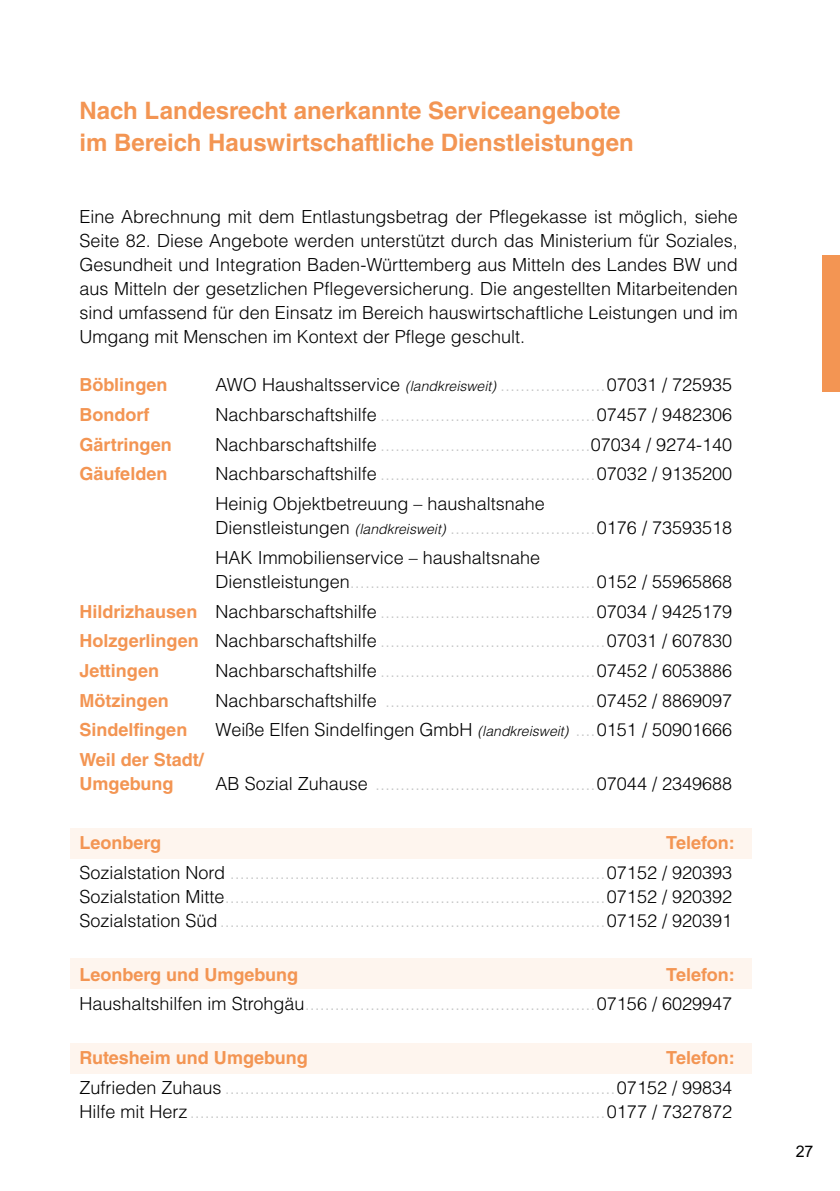
<style>
.page{position:relative;width:840px;height:1191px;background:#fff}
.page>*{position:absolute;margin:0;border:0;box-sizing:border-box;transform-origin:0 0}
.t1{font:700 24px/32px "Helvetica LT Std";color:#f39553}
.t2{font:300 18px/29.6px "Helvetica LT Std";color:#c5c6c6;text-align:right}
.t3{font:300 18px/24px "Helvetica LT Std";color:#000}
.t4{font:700 18px/24px "Helvetica LT Std";color:#f39553}
.t5{font:16px "Arial";color:#000}
.s1{font-style:italic;font-size:14px}
.s2{color:#c5c6c6}
.s3{color:#000}
.s4{font-weight:700;color:#f39553}
</style>
<div class="page">
<div style="left:71px;top:828px;width:680px;height:30px;background:#fef5ee"></div>
<div style="left:71px;top:958px;width:680px;height:31px;background:#fef5ee"></div>
<div style="left:71px;top:1042px;width:680px;height:31px;background:#fef5ee"></div>
<div style="left:822px;top:255px;width:17px;height:137px;background:#f39553"></div>
<h1 class="t1" style="left:79px;top:94px;width:555px">Nach Landesrecht anerkannte Serviceangebote im Bereich Hauswirtschaftliche Dienstleistungen</h1>
<p class="t3" style="left:79px;top:205px;width:659px;text-align:justify">Eine Abrechnung mit dem Entlastungsbetrag der Pflegekasse ist möglich, siehe Seite 82. Diese Angebote werden unterstützt durch das Ministerium für Soziales, Gesundheit und Integration Baden-Württemberg aus Mitteln des Landes BW und aus Mitteln der gesetzlichen Pflegeversicherung. Die angestellten Mitarbeitenden sind umfassend für den Einsatz im Bereich hauswirtschaftliche Leistungen und im Umgang mit Menschen im Kontext der Pflege geschult.</p>
<p class="t4" style="left:79px;top:373px;width:90px">Böblingen</p>
<p class="t3" style="left:215px;top:373px;width:517px">AWO Haushaltsservice <span class="s1">(landkreisweit)</span> <span class="s2">.....................</span>07031 / 725935</p>
<p class="t4" style="left:79px;top:402px;width:71px">Bondorf</p>
<p class="t2" style="left:215px;top:400px;width:517px"><span class="s3">Nachbarschaftshilfe</span> ...........................................<span class="s3">07457 / 9482306</span></p>
<p class="t4" style="left:79px;top:432px;width:94px">Gärtringen</p>
<p class="t2" style="left:215px;top:429px;width:517px"><span class="s3">Nachbarschaftshilfe</span> ..........................................<span class="s3">07034 / 9274-140</span></p>
<p class="t4" style="left:79px;top:462px;width:89px">Gäufelden</p>
<p class="t3" style="left:215px;top:459px;width:517px;line-height:29.6px">Nachbarschaftshilfe <span class="s2">...........................................</span>07032 / 9135200<br>Heinig Objektbetreuung – haushaltsnahe</p>
<p class="t3" style="left:215px;top:513px;width:517px;line-height:29.6px">Dienstleistungen <span class="s1">(landkreisweit)</span> <span class="s2">.............................</span>0176 / 73593518<br>HAK Immobilienservice – haushaltsnahe</p>
<p class="t2" style="left:79px;top:566px;width:653px;text-align:justify;text-indent:136px"><span class="s3">Dienstleistungen</span>.................................................<span class="s3">0152 / 55965868<br></span><span class="s4">Hildrizhausen</span> <span class="s3">Nachbarschaftshilfe</span> ...........................................<span class="s3">07034 / 9425179<br></span><span class="s4">Holzgerlingen</span> <span class="s3">Nachbarschaftshilfe</span> .............................................<span class="s3">07031 / 607830<br></span><span class="s4">Jettingen</span></p>
<p class="t2" style="left:215px;top:655px;width:517px"><span class="s3">Nachbarschaftshilfe</span> ...........................................<span class="s3">07452 / 6053886</span></p>
<p class="t4" style="left:79px;top:688px;width:91px">Mötzingen</p>
<p class="t2" style="left:215px;top:685px;width:518px"><span class="s3">Nachbarschaftshilfe</span> ..........................................<span class="s3">07452 / 8869097</span></p>
<p class="t4" style="left:79px;top:717px;width:109px">Sindelfingen</p>
<p class="t3" style="left:215px;top:717px;width:517px">Weiße Elfen Sindelfingen GmbH <span class="s1">(landkreisweit)</span> <span class="s2">....</span>0151 / 50901666</p>
<p class="t4" style="left:79px;top:747px;width:126px">Weil der Stadt/<br>Umgebung</p>
<p class="t2" style="left:215px;top:768px;width:517px"><span class="s3">AB Sozial Zuhause</span> ............................................<span class="s3">07044 / 2349688</span></p>
<p class="t2" style="left:79px;top:828px;width:656px"><span class="s4">Telefon:<br></span><span class="s3">Sozialstation Nord</span> ...........................................................................<span class="s3">07152 / 920393</span></p>
<p class="t2" style="left:79px;top:884px;width:653px;line-height:24px;text-align:left"><span class="s3">Sozialstation Mitte</span>............................................................................<span class="s3">07152 / 920392<br>Sozialstation Süd</span>.............................................................................<span class="s3">07152 / 920391</span></p>
<p class="t4" style="left:79px;top:962px;width:220px">Leonberg und Umgebung</p>
<p class="t4" style="left:79px;top:830px;width:83px">Leonberg</p>
<p class="t2" style="left:79px;top:959px;width:656px"><span class="s4">Telefon:<br></span><span class="s3">Haushaltshilfen im Strohgäu</span>..........................................................<span class="s3">07156 / 6029947</span></p>
<p class="t4" style="left:79px;top:1045px;width:230px">Rutesheim und Umgebung</p>
<p class="t2" style="left:79px;top:1042px;width:656px"><span class="s4">Telefon:<br></span><span class="s3">Zufrieden Zuhaus</span> ..............................................................................<span class="s3">07152 / 99834</span></p>
<p class="t2" style="left:79px;top:1096px;width:653px"><span class="s3">Hilfe mit Herz</span>...................................................................................<span class="s3">0177 / 7327872</span></p>
<p class="t5" style="left:795px;top:1140px;width:19px">27</p>
</div>
